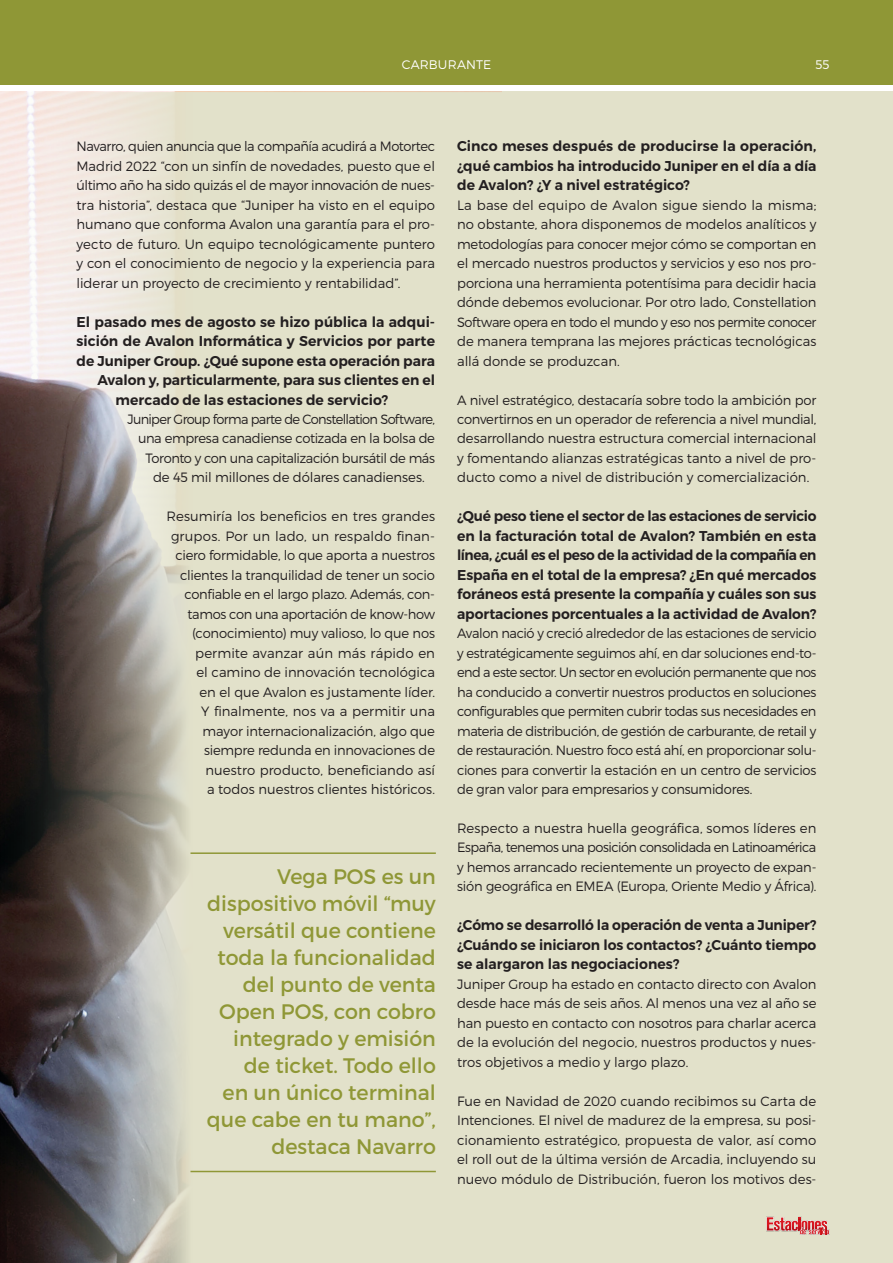
<style>
.page{position:relative;width:893px;height:1263px;background:#fff}
.page>*{position:absolute;margin:0;border:0;box-sizing:border-box;transform-origin:0 0}
.E-destacat{font:21px/27px "Montserrat";color:#8f9736;text-align:right}
.E-pregunta{font:600 14.25px/19.5px "Montserrat";color:#231f20;text-align:justify}
.E-text{font:300 13.5px/19.5px "Montserrat";letter-spacing:-.01em;color:#231f20;text-align:justify}
.E-text-2{font:300 13.5px/19.5px "Montserrat";letter-spacing:-.01em;color:#231f20;text-align:justify;scale:.96 1}
.E-text-3{font:300 13.5px "Montserrat";letter-spacing:-.05em;color:#231f20;scale:.96 1}
.E-text-4{font:300 13.5px "Montserrat";letter-spacing:-.035em;color:#231f20}
.t1{font:300 12.45px "Montserrat";letter-spacing:.01em;color:#fff}
</style>
<div class="page">
<div style="left:0;top:0;width:893px;height:85px;background:#8f9736"></div>
<div style="left:0;top:91px;width:893px;height:1172px;background:#e2e1ca"></div>
<svg style="left:0;top:92px;width:436px;height:1171px"></svg>
<svg style="left:766px;top:1216px;width:64px;height:19px"></svg>
<hr style="left:190px;top:852px;width:246px;height:2px;background:#8f9736">
<hr style="left:190px;top:1171px;width:246px;height:1px;background:#8f9736">
<p class="t1" style="left:402px;top:57px;width:91px">CARBURANTE</p>
<p class="t1" style="left:815px;top:57px;width:16px">55</p>
<p class="E-text-2" style="left:77px;top:137px;width:375px">Navarro, quien anuncia que la compañía acudirá a Motortec Madrid 2022 “con un sinfín de novedades, puesto que el último año ha sido quizás el de mayor innovación de nues&shy;tra historia”, destaca que “Juniper ha visto en el equipo humano que conforma Avalon una garantía para el pro&shy;yecto de futuro. Un equipo tecnológicamente puntero y con el conocimiento de negocio y la experiencia para liderar un proyecto de crecimiento y rentabilidad”.</p>
<p class="E-pregunta" style="left:77px;top:312px;width:360px">El pasado mes de agosto se hizo pública la adqui-</p>
<p class="E-pregunta" style="left:77px;top:331px;width:360px">sición de Avalon Informática y Servicios por parte</p>
<p class="E-pregunta" style="left:77px;top:351px;width:360px">de Juniper Group. ¿Qué supone esta operación para</p>
<p class="E-pregunta" style="left:98px;top:370px;width:339px">Avalon y, particularmente, para sus clientes en el</p>
<p class="E-pregunta" style="left:116px;top:390px;width:274px">mercado de las estaciones de servicio?</p>
<p class="E-text-3" style="left:128px;top:411px;width:322px">Juniper Group forma parte de Constellation Software,</p>
<p class="E-text" style="left:138px;top:429px;width:298px">una empresa canadiense cotizada en la bolsa de</p>
<p class="E-text-4" style="left:146px;top:450px;width:291px">Toronto y con una capitalización bursátil de más</p>
<p class="E-text" style="left:153px;top:468px;width:273px">de 45 mil millones de dólares canadienses.</p>
<p class="E-text" style="left:167px;top:507px;width:270px;text-align:right">Resumiría los beneficios en tres grandes grupos. Por un lado, un respaldo finan&shy;ciero formidable, lo que aporta a nuestros clientes la tranquilidad de tener un socio confiable en el largo plazo. Además, con&shy;tamos con una aportación de know-how (conocimiento) muy valioso, lo que nos permite avanzar aún más rápido en<br>el camino de innovación tecnológica<br>en el que Avalon es justamente líder.<br>Y finalmente, nos va a permitir una mayor internacionalización, algo que siempre redunda en innovaciones de nuestro producto, beneficiando así<br>a todos nuestros clientes históricos.</p>
<p class="E-destacat" style="left:207px;top:863px;width:230px">Vega POS es un dispositivo móvil “muy versátil que contiene toda la funcionalidad del punto de venta<br>Open POS, con cobro integrado y emisión de ticket. Todo ello<br>en un único terminal que cabe en tu mano”, destaca Navarro</p>
<p class="E-pregunta" style="left:457px;top:137px;width:361px">Cinco meses después de producirse la operación, ¿qué cambios ha introducido Juniper en el día a día de Avalon? ¿Y a nivel estratégico?</p>
<p class="E-text" style="left:457px;top:195px;width:361px">La base del equipo de Avalon sigue siendo la misma; no obstante, ahora disponemos de modelos analíticos y metodologías para conocer mejor cómo se comportan en el mercado nuestros productos y servicios y eso nos pro&shy;porciona una herramienta potentísima para decidir hacia dónde debemos evolucionar. Por otro lado, Constellation Software opera en todo el mundo y eso nos permite conocer de manera temprana las mejores prácticas tecnológicas allá donde se produzcan.</p>
<p class="E-text" style="left:457px;top:390px;width:361px">A nivel estratégico, destacaría sobre todo la ambición por convertirnos en un operador de referencia a nivel mundial, desarrollando nuestra estructura comercial internacional y fomentando alianzas estratégicas tanto a nivel de pro&shy;ducto como a nivel de distribución y comercialización.</p>
<p class="E-pregunta" style="left:457px;top:507px;width:361px">¿Qué peso tiene el sector de las estaciones de servicio en la facturación total de Avalon? También en esta línea, ¿cuál es el peso de la actividad de la compañía en España en el total de la empresa? ¿En qué mercados foráneos está presente la compañía y cuáles son sus aportaciones porcentuales a la actividad de Avalon?</p>
<p class="E-text-2" style="left:457px;top:623px;width:376px">Avalon nació y creció alrededor de las estaciones de servicio y estratégicamente seguimos ahí, en dar soluciones end-to&shy;end a este sector. Un sector en evolución permanente que nos ha conducido a convertir nuestros productos en soluciones configurables que permiten cubrir todas sus necesidades en materia de distribución, de gestión de carburante, de retail y de restauración. Nuestro foco está ahí, en proporcionar solu&shy;ciones para convertir la estación en un centro de servicios de gran valor para empresarios y consumidores.</p>
<p class="E-text" style="left:457px;top:818px;width:361px">Respecto a nuestra huella geográfica, somos líderes en España, tenemos una posición consolidada en Latinoamérica y hemos arrancado recientemente un proyecto de expan&shy;sión geográfica en EMEA (Europa, Oriente Medio y África).</p>
<p class="E-pregunta" style="left:457px;top:916px;width:361px">¿Cómo se desarrolló la operación de venta a Juniper? ¿Cuándo se iniciaron los contactos? ¿Cuánto tiempo se alargaron las negociaciones?</p>
<p class="E-text" style="left:457px;top:974px;width:361px">Juniper Group ha estado en contacto directo con Avalon desde hace más de seis años. Al menos una vez al año se han puesto en contacto con nosotros para charlar acerca de la evolución del negocio, nuestros productos y nues&shy;tros objetivos a medio y largo plazo.</p>
<p class="E-text" style="left:457px;top:1091px;width:361px">Fue en Navidad de 2020 cuando recibimos su Carta de Intenciones. El nivel de madurez de la empresa, su posi&shy;cionamiento estratégico, propuesta de valor, así como el roll out de la última versión de Arcadia, incluyendo su nuevo módulo de Distribución, fueron los motivos des-</p>
</div>
